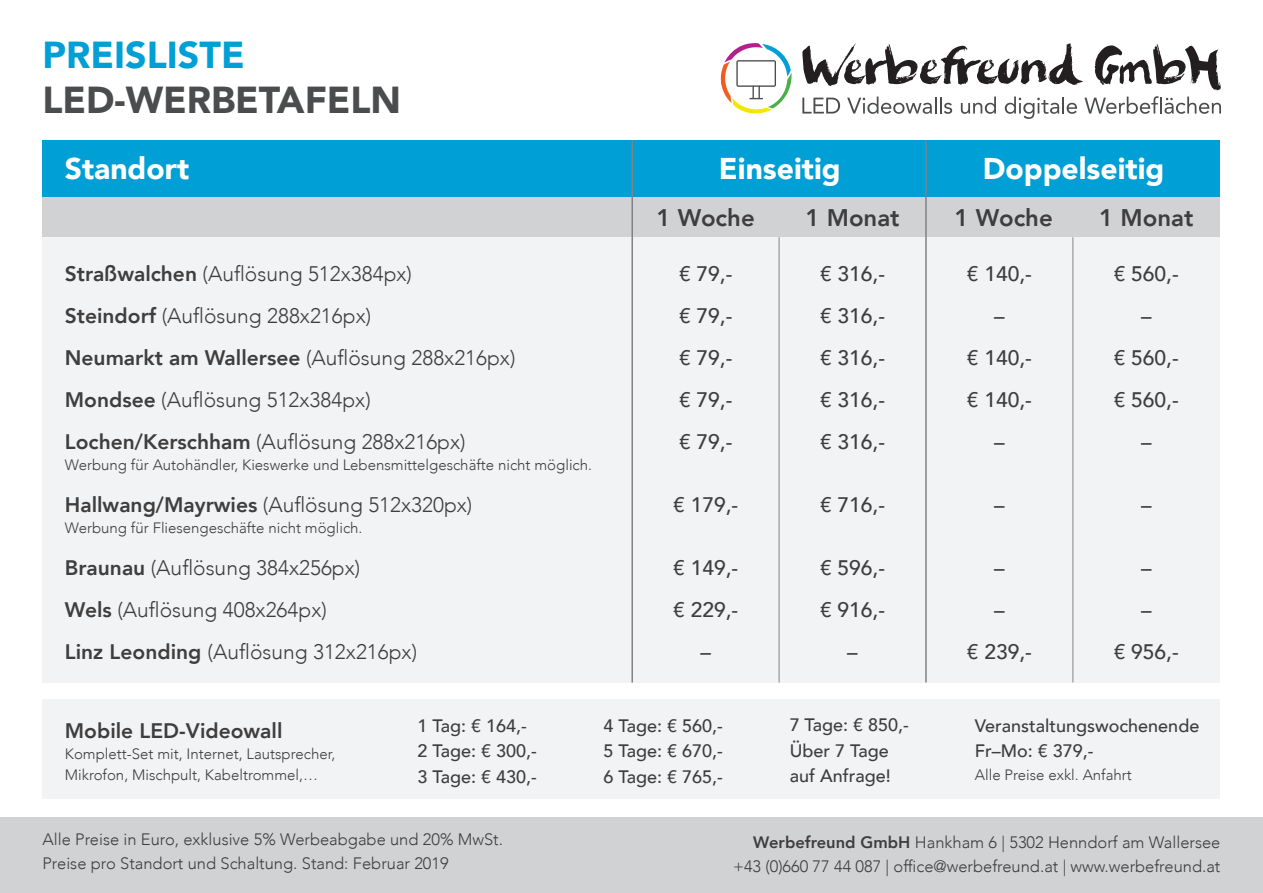
<style>
.page{position:relative;width:1263px;height:893px;background:#fff}
.page>*{position:absolute;margin:0;border:0;box-sizing:border-box;transform-origin:0 0}
.t1{font:900 37.5px "Avenir";color:#4b4c4d}
.t2{font:900 37.5px "Avenir";color:#009fd6}
.t3{font:900 30px "Avenir";color:#fff}
.t4{font:800 24px "Avenir";color:#3e3e3f}
.t5{font:300 21px "Avenir";color:#3e3e3f}
.t6{font:500 21px "Avenir";color:#3e3e3f}
.t7{font:800 21px "Avenir";color:#3e3e3f}
.t8{font:500 18px/25.5px "Avenir";color:#3e3e3f}
.t9{font:300 16.5px "Avenir";color:#3e3e3f}
.t10{font:300 15px/21px "Avenir";color:#3e3e3f}
.s1{font-weight:800}
</style>
<div class="page">
<div style="left:0;top:817px;width:1263px;height:76px;background:#d1d2d4"></div>
<svg style="left:802px;top:43px;width:281px;height:43px"></svg>
<svg style="left:1095px;top:44px;width:126px;height:46px"></svg>
<svg style="left:802px;top:98px;width:38px;height:16px"></svg>
<svg style="left:847px;top:97px;width:105px;height:17px"></svg>
<svg style="left:961px;top:97px;width:35px;height:17px"></svg>
<svg style="left:1005px;top:97px;width:72px;height:22px"></svg>
<svg style="left:1084px;top:96px;width:137px;height:18px"></svg>
<svg style="left:720px;top:43px;width:72px;height:71px"></svg>
<div style="left:43px;top:190px;width:1177px;height:492px;background:#f2f3f4"></div>
<div style="left:43px;top:140px;width:1177px;height:58px;background:#009fd6"></div>
<div style="left:43px;top:198px;width:1177px;height:39px;background:#d1d2d4"></div>
<hr style="left:778px;top:237px;width:2px;height:445px;background:#a8a9ad">
<hr style="left:631px;top:140px;width:2px;height:542px;background:#808285">
<hr style="left:1072px;top:237px;width:1px;height:445px;background:#a8a9ad">
<hr style="left:925px;top:140px;width:2px;height:542px;background:#808285">
<div style="left:43px;top:699px;width:1177px;height:100px;background:#f2f3f4"></div>
<p class="t2" style="left:43px;top:23px;width:204px">PREISLISTE</p>
<p class="t1" style="left:43px;top:68px;width:360px">LED-WERBETAFELN</p>
<p class="t3" style="left:65px;top:142px;width:126px">Standort</p>
<p class="t3" style="left:719px;top:142px;width:123px">Einseitig</p>
<p class="t3" style="left:983px;top:142px;width:183px">Doppelseitig</p>
<p class="t4" style="left:657px;top:199px;width:100px">1 Woche</p>
<p class="t4" style="left:805px;top:199px;width:96px">1 Monat</p>
<p class="t6" style="left:679px;top:256px;width:55px">€ 79,-</p>
<p class="t6" style="left:679px;top:298px;width:55px">€ 79,-</p>
<p class="t6" style="left:679px;top:340px;width:55px">€ 79,-</p>
<p class="t6" style="left:679px;top:382px;width:55px">€ 79,-</p>
<p class="t6" style="left:679px;top:424px;width:55px">€ 79,-</p>
<p class="t4" style="left:955px;top:199px;width:100px">1 Woche</p>
<p class="t4" style="left:1099px;top:199px;width:96px">1 Monat</p>
<p class="t5" style="left:65px;top:262px;width:349px"><span class="s1">Straßwalchen</span> (Auflösung 512x384px)</p>
<p class="t5" style="left:65px;top:304px;width:308px"><span class="s1">Steindorf</span> (Auflösung 288x216px)</p>
<p class="t5" style="left:65px;top:346px;width:452px"><span class="s1">Neumarkt am Wallersee</span> (Auflösung 288x216px)</p>
<p class="t5" style="left:65px;top:388px;width:307px"><span class="s1">Mondsee</span> (Auflösung 512x384px)</p>
<p class="t5" style="left:65px;top:430px;width:402px"><span class="s1">Lochen/Kerschham</span> (Auflösung 288x216px)</p>
<p class="t10" style="left:65px;top:455px;width:529px">Werbung für Autohändler, Kieswerke und Lebensmittelgeschäfte nicht möglich.</p>
<p class="t5" style="left:65px;top:493px;width:409px"><span class="s1">Hallwang/Mayrwies</span> (Auflösung 512x320px)</p>
<p class="t10" style="left:65px;top:518px;width:299px">Werbung für Fliesengeschäfte nicht möglich.</p>
<p class="t5" style="left:65px;top:556px;width:297px"><span class="s1">Braunau</span> (Auflösung 384x256px)</p>
<p class="t5" style="left:65px;top:598px;width:264px"><span class="s1">Wels</span> (Auflösung 408x264px)</p>
<p class="t5" style="left:65px;top:640px;width:354px"><span class="s1">Linz Leonding</span> (Auflösung 312x216px)</p>
<p class="t6" style="left:820px;top:256px;width:67px">€ 316,-</p>
<p class="t6" style="left:820px;top:298px;width:67px">€ 316,-</p>
<p class="t6" style="left:820px;top:340px;width:67px">€ 316,-</p>
<p class="t6" style="left:820px;top:382px;width:67px">€ 316,-</p>
<p class="t6" style="left:820px;top:424px;width:67px">€ 316,-</p>
<p class="t6" style="left:967px;top:256px;width:67px">€ 140,-</p>
<p class="t6" style="left:994px;top:298px;width:12px">–</p>
<p class="t6" style="left:967px;top:340px;width:67px">€ 140,-</p>
<p class="t6" style="left:967px;top:382px;width:67px">€ 140,-</p>
<p class="t6" style="left:994px;top:424px;width:12px">–</p>
<p class="t6" style="left:1114px;top:256px;width:67px">€ 560,-</p>
<p class="t6" style="left:1141px;top:298px;width:12px">–</p>
<p class="t6" style="left:1114px;top:340px;width:67px">€ 560,-</p>
<p class="t6" style="left:1114px;top:382px;width:67px">€ 560,-</p>
<p class="t6" style="left:1141px;top:424px;width:12px">–</p>
<p class="t6" style="left:673px;top:487px;width:67px">€ 179,-</p>
<p class="t6" style="left:820px;top:487px;width:67px">€ 716,-</p>
<p class="t6" style="left:994px;top:487px;width:12px">–</p>
<p class="t6" style="left:1141px;top:487px;width:12px">–</p>
<p class="t6" style="left:673px;top:550px;width:67px">€ 149,-</p>
<p class="t6" style="left:673px;top:592px;width:67px">€ 229,-</p>
<p class="t6" style="left:700px;top:634px;width:12px">–</p>
<p class="t6" style="left:820px;top:550px;width:67px">€ 596,-</p>
<p class="t6" style="left:820px;top:592px;width:67px">€ 916,-</p>
<p class="t6" style="left:847px;top:634px;width:12px">–</p>
<p class="t6" style="left:994px;top:550px;width:12px">–</p>
<p class="t6" style="left:1141px;top:550px;width:12px">–</p>
<p class="t6" style="left:994px;top:592px;width:12px">–</p>
<p class="t6" style="left:967px;top:634px;width:67px">€ 239,-</p>
<p class="t6" style="left:1141px;top:592px;width:12px">–</p>
<p class="t6" style="left:1114px;top:634px;width:67px">€ 956,-</p>
<p class="t7" style="left:65px;top:714px;width:219px">Mobile LED-Videowall</p>
<p class="t10" style="left:65px;top:743px;width:272px">Komplett-Set mit, Internet, Lautsprecher,<br>Mikrofon, Mischpult, Kabeltrommel,…</p>
<p class="t8" style="left:417px;top:712px;width:111px">1 Tag: € 164,-</p>
<p class="t8" style="left:417px;top:737px;width:121px">2 Tage: € 300,-</p>
<p class="t8" style="left:417px;top:763px;width:121px">3 Tage: € 430,-</p>
<p class="t9" style="left:43px;top:829px;width:462px">Alle Preise in Euro, exklusive 5% Werbeabgabe und 20% MwSt.</p>
<p class="t9" style="left:43px;top:853px;width:408px">Preise pro Standort und Schaltung. Stand: Februar 2019</p>
<p class="t8" style="left:603px;top:712px;width:121px">4 Tage: € 560,-</p>
<p class="t8" style="left:603px;top:737px;width:121px">5 Tage: € 670,-</p>
<p class="t8" style="left:603px;top:763px;width:121px">6 Tage: € 765,-</p>
<p class="t8" style="left:790px;top:711px;width:121px">7 Tage: € 850,-</p>
<p class="t8" style="left:790px;top:737px;width:103px">Über 7 Tage auf Anfrage!</p>
<p class="t8" style="left:975px;top:712px;width:226px">Veranstaltungswochenende</p>
<p class="t8" style="left:975px;top:737px;width:120px">Fr–Mo: € 379,-</p>
<p class="t10" style="left:975px;top:764px;width:158px">Alle Preise exkl. Anfahrt</p>
<p class="t9" style="left:753px;top:832px;width:469px"><span class="s1">Werbefreund GmbH</span> Hankham 6 | 5302 Henndorf am Wallersee</p>
<p class="t9" style="left:733px;top:856px;width:489px">+43 (0)660 77 44 087 | office@werbefreund.at | www.werbefreund.at</p>
</div>
